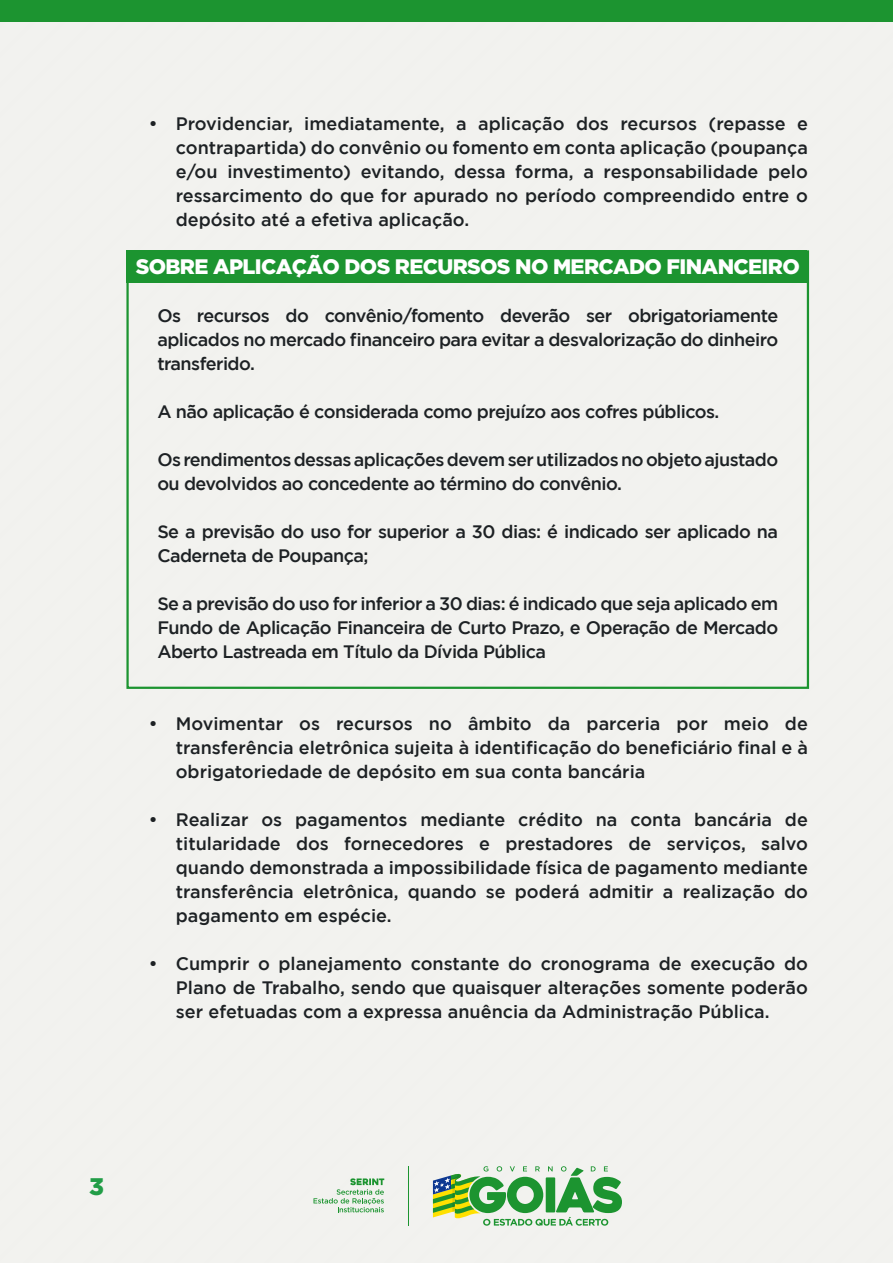
<style>
.page{position:relative;width:893px;height:1263px;background:#fff}
.page>*{position:absolute;margin:0;border:0;box-sizing:border-box;transform-origin:0 0}
.t1{font:900 24px "Gotham";color:#219d47}
.títulos_-_caixas{font:900 21px "Gotham";letter-spacing:-.03em;color:#fff}
.texto_corrido{font:500 18px/24px "Gotham";letter-spacing:-.03em;color:#1d2124;text-align:justify}
</style>
<div class="page">
<div style="left:0;top:21px;width:893px;height:1242px;background:#f2f2ef"></div>
<svg style="left:313px;top:1178px;width:71px;height:34px"></svg>
<svg style="left:433px;top:1166px;width:189px;height:60px"></svg>
<hr style="left:408px;top:1166px;width:1px;height:60px;background:#1c9430">
<div style="left:0;top:0;width:893px;height:21px;background:#1c9430"></div>
<div style="left:126px;top:250px;width:681px;height:33px;background:#1c9430"></div>
<div style="left:126px;top:250px;width:683px;height:439px;border:2px solid #1c9430"></div>
<p class="texto_corrido" style="left:176px;top:112px;width:634px;text-indent:-27px">• Providenciar, imediatamente, a aplicação dos recursos (repasse e contrapartida) do convênio ou fomento em conta aplicação (poupança e/ou investimento) evitando, dessa forma, a responsabilidade pelo ressarcimento do que for apurado no período compreendido entre o depósito até a efetiva aplicação.</p>
<p class="títulos_-_caixas" style="left:136px;top:255px;width:666px">SOBRE APLICAÇÃO DOS RECURSOS NO MERCADO FINANCEIRO</p>
<p class="texto_corrido" style="left:157px;top:304px;width:622px">Os recursos do convênio/fomento deverão ser obrigatoriamente aplicados no mercado financeiro para evitar a desvalorização do dinheiro transferido.</p>
<p class="texto_corrido" style="left:157px;top:400px;width:564px">A não aplicação é considerada como prejuízo aos cofres públicos.</p>
<p class="texto_corrido" style="left:157px;top:448px;width:622px">Os rendimentos dessas aplicações devem ser utilizados no objeto ajustado ou devolvidos ao concedente ao término do convênio.</p>
<p class="texto_corrido" style="left:157px;top:520px;width:622px">Se a previsão do uso for superior a 30 dias: é indicado ser aplicado na<br>Caderneta de Poupança;</p>
<p class="texto_corrido" style="left:157px;top:592px;width:622px">Se a previsão do uso for inferior a 30 dias: é indicado que seja aplicado em Fundo de Aplicação Financeira de Curto Prazo, e Operação de Mercado Aberto Lastreada em Título da Dívida Pública</p>
<p class="texto_corrido" style="left:176px;top:712px;width:634px;text-indent:-27px">• Movimentar os recursos no âmbito da parceria por meio de transferência eletrônica sujeita à identificação do beneficiário final e à obrigatoriedade de depósito em sua conta bancária</p>
<p class="texto_corrido" style="left:176px;top:808px;width:634px;text-indent:-27px">• Realizar os pagamentos mediante crédito na conta bancária de titularidade dos fornecedores e prestadores de serviços, salvo quando demonstrada a impossibilidade física de pagamento mediante transferência eletrônica, quando se poderá admitir a realização do pagamento em espécie.</p>
<p class="texto_corrido" style="left:176px;top:952px;width:634px;text-indent:-27px">• Cumprir o planejamento constante do cronograma de execução do Plano de Trabalho, sendo que quaisquer alterações somente poderão ser efetuadas com a expressa anuência da Administração Pública.</p>
<h1 class="t1" style="left:89px;top:1173px;width:16px">3</h1>
</div>
